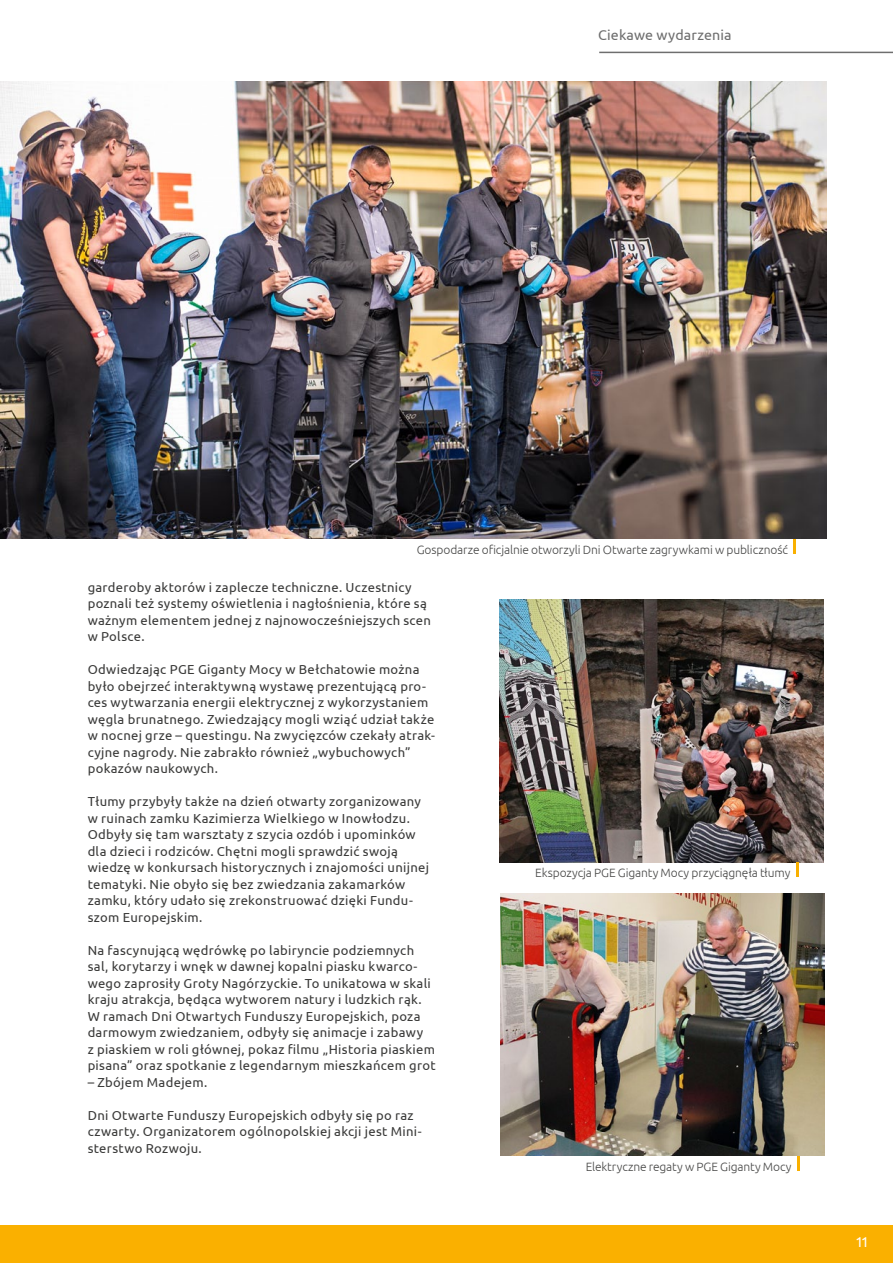
<style>
.page{position:relative;width:893px;height:1263px;background:#fff}
.page>*{position:absolute;margin:0;border:0;box-sizing:border-box;transform-origin:0 0}
.t1{font:14.25px "Ubuntu";letter-spacing:.01em;color:#6e6e6e}
.t2{font:14.25px "Ubuntu";color:#fff}
.t3{font:13.05px/16.5px "Ubuntu";letter-spacing:.025em;color:#3a3a39}
.t4{font:300 12px "Ubuntu";letter-spacing:-.01em;color:#484847}
</style>
<div class="page">
<img style="left:501px;top:893px;width:324px;height:263px">
<hr style="left:797px;top:1156px;width:3px;height:15px;background:#f9b000">
<div style="left:0;top:1226px;width:893px;height:37px;background:#fab000"></div>
<hr style="left:599px;top:52px;width:294px;height:1px;background:#6e6e6e">
<img style="left:0;top:81px;width:826px;height:458px">
<svg style="left:794px;top:539px;width:2px;height:15px"></svg>
<img style="left:499px;top:599px;width:324px;height:263px">
<svg style="left:796px;top:862px;width:2px;height:15px"></svg>
<p class="t1" style="left:598px;top:26px;width:135px">Ciekawe wydarzenia</p>
<p class="t4" style="left:417px;top:542px;width:373px">Gospodarze oficjalnie otworzyli Dni Otwarte zagrywkami w publiczność</p>
<p class="t3" style="left:88px;top:578px;width:345px">garderoby aktorów i zaplecze techniczne. Uczestnicy poznali też systemy oświetlenia i nagłośnienia, które są ważnym elementem jednej z najnowocześniejszych scen w Polsce.</p>
<p class="t3" style="left:88px;top:661px;width:349px">Odwiedzając PGE Giganty Mocy w Bełchatowie można było obejrzeć interaktywną wystawę prezentującą pro&shy;ces wytwarzania energii elektrycznej z wykorzystaniem węgla brunatnego. Zwiedzający mogli wziąć udział także w nocnej grze – questingu. Na zwycięzców czekały atrak&shy;cyjne nagrody. Nie zabrakło również „wybuchowych” pokazów naukowych.</p>
<p class="t3" style="left:88px;top:793px;width:343px">Tłumy przybyły także na dzień otwarty zorganizowany w ruinach zamku Kazimierza Wielkiego w Inowłodzu.<br>Odbyły się tam warsztaty z szycia ozdób i upominków dla dzieci i rodziców. Chętni mogli sprawdzić swoją wiedzę w konkursach historycznych i znajomości unijnej tematyki. Nie obyło się bez zwiedzania zakamarków zamku, który udało się zrekonstruować dzięki Fundu&shy;szom Europejskim.</p>
<p class="t3" style="left:88px;top:941px;width:350px">Na fascynującą wędrówkę po labiryncie podziemnych sal, korytarzy i wnęk w dawnej kopalni piasku kwarco&shy;wego zaprosiły Groty Nagórzyckie. To unikatowa w skali kraju atrakcja, będąca wytworem natury i ludzkich rąk.<br>W ramach Dni Otwartych Funduszy Europejskich, poza darmowym zwiedzaniem, odbyły się animacje i zabawy<br>z piaskiem w roli głównej, pokaz filmu „Historia piaskiem pisana” oraz spotkanie z legendarnym mieszkańcem grot</p>
<p class="t3" style="left:88px;top:1073px;width:121px">– Zbójem Madejem.</p>
<p class="t3" style="left:88px;top:1106px;width:335px">Dni Otwarte Funduszy Europejskich odbyły się po raz czwarty. Organizatorem ogólnopolskiej akcji jest Mini&shy;sterstwo Rozwoju.</p>
<p class="t4" style="left:535px;top:866px;width:257px">Ekspozycja PGE Giganty Mocy przyciągnęła tłumy</p>
<p class="t4" style="left:586px;top:1159px;width:207px">Elektryczne regaty w PGE Giganty Mocy</p>
<p class="t2" style="left:856px;top:1234px;width:12px">11</p>
</div>
